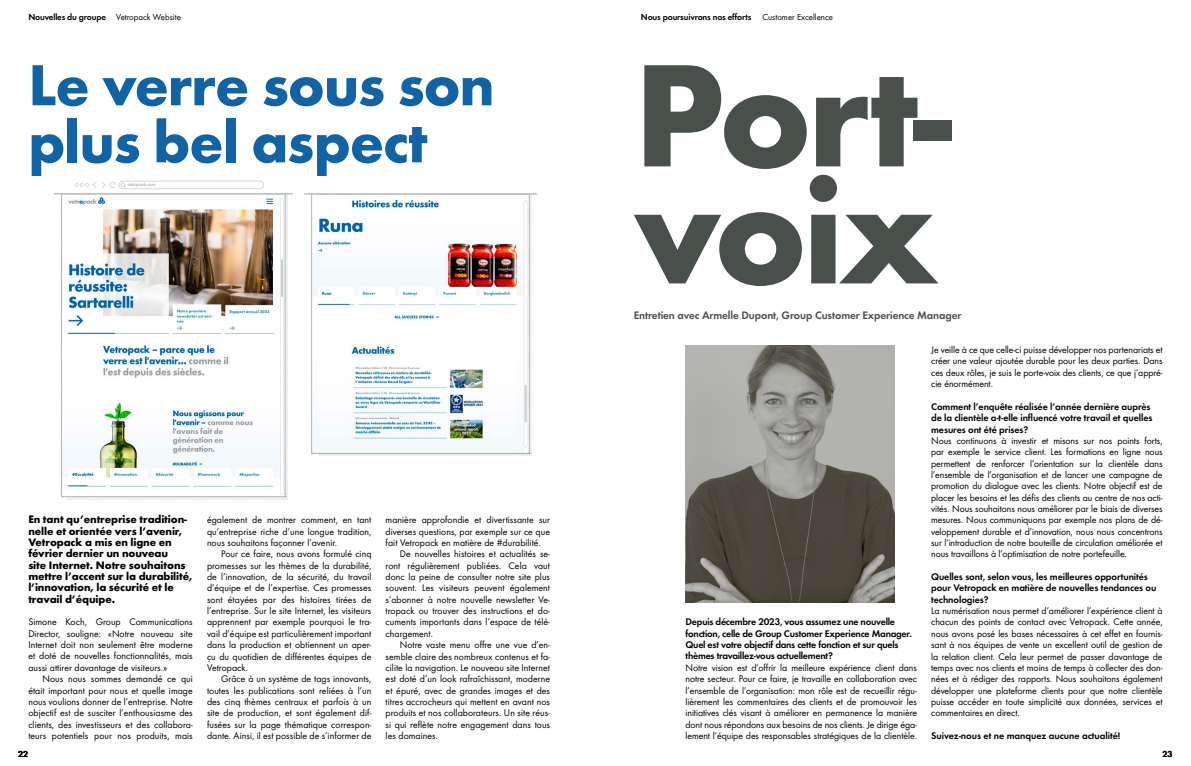
<style>
.page{position:relative;width:1191px;height:766px;background:#fff}
.page>*{position:absolute;margin:0;border:0;box-sizing:border-box;transform-origin:0 0}
.t1{font:700 151.5px/117px "Futura";letter-spacing:-.03em;color:#494f4b}
.t2{font:700 60px/57px "Futura";letter-spacing:-.02em;color:#1163a3}
.t3{font:700 11.2px/11.3px "Futura";letter-spacing:-.01em;color:#000}
.t4{font:11.2px "Futura Dem";letter-spacing:-.01em;color:#494f4b}
.t5{font:10px/11.3px "Futura Boo";letter-spacing:.005em;color:#000;text-align:justify}
.t6{font:10px/11.3px "Futura Dem";letter-spacing:-.01em;color:#000}
.t7{font:9px "Futura Dem";letter-spacing:-.02em;color:#000}
.t8{font:9px "Futura Boo";color:#000}
.t9{font:5.2px "Futura Boo";letter-spacing:-.02em;color:#9e9e9b}
</style>
<div class="page">
<img style="left:685px;top:345px;width:209px;height:257px">
<hr style="left:304px;top:193px;width:232px;height:2px;background:#bbc3c5">
<hr style="left:54px;top:193px;width:238px;height:1px;background:#bbc3c5">
<img style="left:61px;top:181px;width:224px;height:316px">
<svg style="left:311px;top:194px;width:218px;height:260px"></svg>
<hr style="left:285px;top:194px;width:2px;height:303px;background:#efefee">
<hr style="left:529px;top:195px;width:2px;height:258px;background:#efefee">
<hr style="left:66px;top:497px;width:221px;height:2px;background:#efefee">
<hr style="left:319px;top:453px;width:212px;height:2px;background:#efefee">
<p class="t7" style="left:28px;top:11px;width:79px">Nouvelles du groupe</p>
<p class="t7" style="left:641px;top:11px;width:112px">Nous poursuivrons nos efforts</p>
<p class="t8" style="left:116px;top:11px;width:66px">Vetropack Website</p>
<p class="t8" style="left:762px;top:11px;width:72px">Customer Excellence</p>
<h2 class="t2" style="left:28px;top:56px;width:468px">Le verre sous son plus bel aspect</h2>
<p class="t9" style="left:128px;top:181px;width:29px">vetropack.com</p>
<p class="t3" style="left:28px;top:513px;width:166px">En tant qu’entreprise tradition&shy;nelle et orientée vers l’avenir,<br>Vetropack a mis en ligne en février dernier un nouveau<br>site Internet. Notre souhaitons mettre l’accent sur la durabilité, l’innovation, la sécurité et le travail d’équipe.</p>
<p class="t5" style="left:28px;top:616px;width:166px">Simone Koch, Group Communications Director, souligne: «Notre nouveau site Internet doit non seulement être moderne et doté de nouvelles fonctionnalités, mais aussi attirer davantage de visiteurs.»</p>
<p class="t5" style="left:28px;top:673px;width:166px;text-indent:14px">Nous nous sommes demandé ce qui était important pour nous et quelle image nous voulions donner de l’entreprise. Notre objectif est de susciter l’enthousiasme des clients, des investisseurs et des collabora&shy;teurs potentiels pour nos produits, mais</p>
<p class="t5" style="left:207px;top:514px;width:166px">également de montrer comment, en tant qu’entreprise riche d’une longue tradition, nous souhaitons façonner l’avenir.</p>
<p class="t5" style="left:207px;top:548px;width:166px;text-indent:14px">Pour ce faire, nous avons formulé cinq promesses sur les thèmes de la durabilité, de l’innovation, de la sécurité, du travail d’équipe et de l’expertise. Ces promesses sont étayées par des histoires tirées de l’entreprise. Sur le site Internet, les visiteurs apprennent par exemple pourquoi le tra&shy;vail d’équipe est particulièrement important dans la production et obtiennent un aper&shy;çu du quotidien de différentes équipes de Vetropack.</p>
<p class="t5" style="left:207px;top:673px;width:166px;text-indent:14px">Grâce à un système de tags innovants, toutes les publications sont reliées à l’un des cinq thèmes centraux et parfois à un site de production, et sont également dif&shy;fusées sur la page thématique correspon&shy;dante. Ainsi, il est possible de s’informer de</p>
<p class="t5" style="left:386px;top:514px;width:166px">manière approfondie et divertissante sur</p>
<p class="t5" style="left:386px;top:525px;width:166px">diverses questions, par exemple sur ce que</p>
<p class="t5" style="left:386px;top:537px;width:157px">fait Vetropack en matière de #durabilité.</p>
<p class="t5" style="left:400px;top:548px;width:152px">De nouvelles histoires et actualités se-</p>
<p class="t5" style="left:386px;top:559px;width:166px">ront régulièrement publiées. Cela vaut</p>
<p class="t5" style="left:386px;top:571px;width:166px">donc la peine de consulter notre site plus</p>
<p class="t5" style="left:386px;top:582px;width:166px">souvent. Les visiteurs peuvent également</p>
<p class="t5" style="left:386px;top:593px;width:166px">s’abonner à notre nouvelle newsletter Ve-</p>
<p class="t5" style="left:386px;top:605px;width:166px">tropack ou trouver des instructions et do-</p>
<p class="t5" style="left:386px;top:616px;width:166px">cuments importants dans l’espace de télé-</p>
<p class="t5" style="left:386px;top:627px;width:49px">chargement.</p>
<p class="t5" style="left:400px;top:639px;width:152px">Notre vaste menu offre une vue d’en-</p>
<p class="t5" style="left:386px;top:650px;width:166px">semble claire des nombreux contenus et fa-</p>
<p class="t5" style="left:386px;top:661px;width:166px">cilite la navigation. Le nouveau site Internet</p>
<p class="t5" style="left:386px;top:673px;width:166px">est doté d’un look rafraîchissant, moderne</p>
<p class="t5" style="left:386px;top:684px;width:166px">et épuré, avec de grandes images et des</p>
<p class="t5" style="left:386px;top:695px;width:166px">titres accrocheurs qui mettent en avant nos</p>
<p class="t5" style="left:386px;top:707px;width:166px">produits et nos collaborateurs. Un site réus-</p>
<p class="t5" style="left:386px;top:718px;width:166px">si qui reflète notre engagement dans tous</p>
<p class="t5" style="left:386px;top:729px;width:54px">les domaines.</p>
<h1 class="t1" style="left:634px;top:55px;width:320px">Port&shy;voix</h1>
<p class="t4" style="left:634px;top:308px;width:329px">Entretien avec Armelle Dupont, Group Customer Experience Manager</p>
<p class="t6" style="left:685px;top:616px;width:228px">Depuis décembre 2023, vous assumez une nouvelle fonction, celle de Group Customer Experience Manager.<br>Quel est votre objectif dans cette fonction et sur quels thèmes travaillez-vous actuellement?</p>
<p class="t5" style="left:685px;top:661px;width:233px">Notre vision est d’offrir la meilleure expérience client dans notre secteur. Pour ce faire, je travaille en collaboration avec l’ensemble de l’organisation: mon rôle est de recueillir régu&shy;lièrement les commentaires des clients et de promouvoir les initiatives clés visant à améliorer en permanence la manière dont nous répondons aux besoins de nos clients. Je dirige éga&shy;lement l’équipe des responsables stratégiques de la clientèle.</p>
<p class="t5" style="left:931px;top:344px;width:233px">Je veille à ce que celle-ci puisse développer nos partenariats et créer une valeur ajoutée durable pour les deux parties. Dans ces deux rôles, je suis le porte-voix des clients, ce que j’appré&shy;cie énormément.</p>
<p class="t6" style="left:931px;top:400px;width:223px">Comment l’enquête réalisée l’année dernière auprès de la clientèle a-t-elle influencé votre travail et quelles mesures ont été prises?</p>
<p class="t5" style="left:931px;top:434px;width:233px">Nous continuons à investir et misons sur nos points forts, par exemple le service client. Les formations en ligne nous permettent de renforcer l’orientation sur la clientèle dans l’ensemble de l’organisation et de lancer une campagne de promotion du dialogue avec les clients. Notre objectif est de placer les besoins et les défis des clients au centre de nos acti&shy;vités. Nous souhaitons nous améliorer par le biais de diverses mesures. Nous communiquons par exemple nos plans de dé&shy;veloppement durable et d’innovation, nous nous concentrons sur l’introduction de notre bouteille de circulation améliorée et nous travaillons à l’optimisation de notre portefeuille.</p>
<p class="t6" style="left:931px;top:571px;width:227px">Quelles sont, selon vous, les meilleures opportunités pour Vetropack en matière de nouvelles tendances ou technologies?</p>
<p class="t5" style="left:931px;top:605px;width:233px">La numérisation nous permet d’améliorer l’expérience client à chacun des points de contact avec Vetropack. Cette année, nous avons posé les bases nécessaires à cet effet en fournis&shy;sant à nos équipes de vente un excellent outil de gestion de la relation client. Cela leur permet de passer davantage de temps avec nos clients et moins de temps à collecter des don&shy;nées et à rédiger des rapports. Nous souhaitons également développer une plateforme clients pour que notre clientèle puisse accéder en toute simplicité aux données, services et commentaires en direct.</p>
<p class="t6" style="left:931px;top:729px;width:191px">Suivez-nous et ne manquez aucune actualité!</p>
<p class="t7" style="left:18px;top:748px;width:12px">22</p>
<p class="t7" style="left:1162px;top:748px;width:12px">23</p>
</div>
